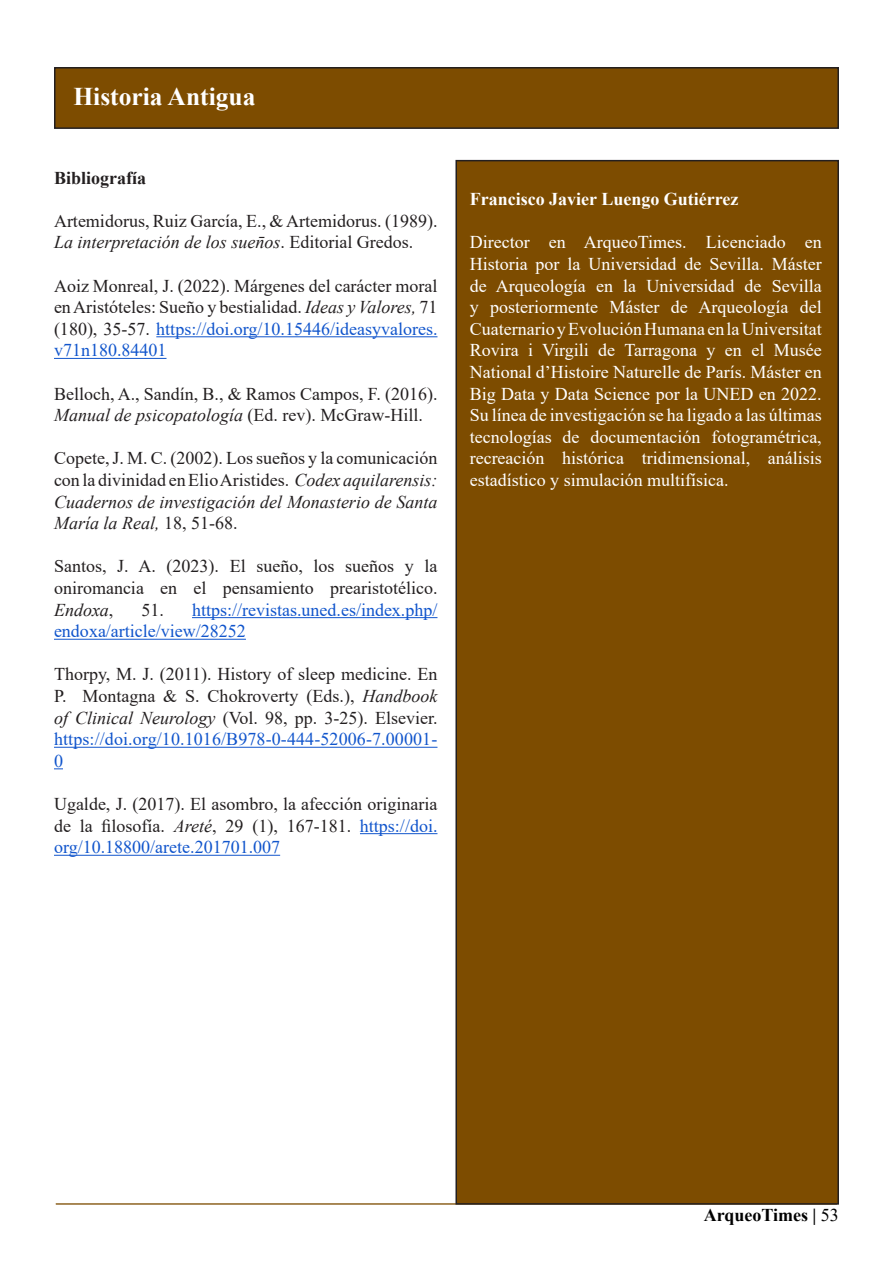
<style>
.page{position:relative;width:893px;height:1263px;background:#fff}
.page>*{position:absolute;margin:0;border:0;box-sizing:border-box;transform-origin:0 0}
.t1{font:700 25.5px "Times New Roman";color:#fff}
.t2{font:18px/21.6px "Times New Roman";color:#231f20;text-align:justify}
.t3{font:18px/21.6px "Times New Roman";color:#fff;text-align:justify}
.t4{font:18px/21.6px "Times New Roman";color:#15c}
.t5{font:700 18px "Times New Roman";color:#fff}
.t6{font:700 18px "Times New Roman";color:#000}
.t7{font:700 18px "Times New Roman";color:#231f20}
.s1{font-style:italic}
.s2{color:#15c}
.s3{color:#231f20}
.s4{font-weight:400}
</style>
<div class="page">
<svg style="left:55px;top:1203px;width:784px;height:2px"></svg>
<div style="left:456px;top:161px;width:382px;height:1043px;background:#7d4c00"></div>
<div style="left:455px;top:160px;width:384px;height:1044px;border:2px solid #231f20"></div>
<div style="left:55px;top:68px;width:783px;height:60px;background:#7d4c00"></div>
<div style="left:54px;top:67px;width:785px;height:62px;border:2px solid #231f20"></div>
<hr style="left:156px;top:336px;width:281px;height:1px;background:#15c">
<hr style="left:54px;top:358px;width:112px;height:1px;background:#15c">
<hr style="left:192px;top:617px;width:245px;height:1px;background:#15c">
<hr style="left:54px;top:639px;width:192px;height:1px;background:#15c">
<hr style="left:54px;top:747px;width:383px;height:1px;background:#15c">
<hr style="left:360px;top:833px;width:77px;height:1px;background:#15c">
<hr style="left:54px;top:855px;width:226px;height:1px;background:#15c">
<p class="t1" style="left:73px;top:78px;width:184px">Historia Antigua</p>
<p class="t7" style="left:54px;top:165px;width:94px">Bibliografía</p>
<p class="t2" style="left:54px;top:209px;width:385px">Artemidorus, Ruiz García, E., &amp; Artemidorus. (1989).<br><span class="s1">La interpretación de los suen̄os</span>. Editorial Gredos.</p>
<p class="t2" style="left:54px;top:274px;width:385px">Aoiz Monreal, J. (2022). Márgenes del carácter moral en Aristóteles: Sueño y bestialidad. <span class="s1">Ideas y Valores,</span> 71 (180), 35-57. <span class="s2">https://doi.org/10.15446/ideasyvalores. v71n180.84401</span></p>
<p class="t2" style="left:54px;top:382px;width:385px">Belloch, A., Sandín, B., &amp; Ramos Campos, F. (2016).<br><span class="s1">Manual de psicopatología</span> (Ed. rev). McGraw-Hill.</p>
<p class="t2" style="left:54px;top:447px;width:385px">Copete, J. M. C. (2002). Los sueños y la comunicación con la divinidad en Elio Aristides. <span class="s1">Codex aquilarensis:<br>Cuadernos de investigación del Monasterio de Santa María la Real,</span> 18, 51-68.</p>
<p class="t2" style="left:54px;top:555px;width:385px">Santos, J. A. (2023). El sueño, los sueños y la oniromancia en el pensamiento prearistotélico.<br><span class="s1">Endoxa</span>,</p>
<p class="t4" style="left:54px;top:598px;width:385px;text-indent:87px"><span class="s3">51.</span> https://revistas.uned.es/index.php/ endoxa/article/view/28252</p>
<p class="t2" style="left:54px;top:663px;width:385px">Thorpy, M. J. (2011). History of sleep medicine. En P. Montagna &amp; S. Chokroverty (Eds.), <span class="s1">Handbook of Clinical Neurology</span> (Vol. 98, pp. 3-25). Elsevier. <span class="s2">https://doi.org/10.1016/B978-0-444-52006-7.00001- 0</span></p>
<p class="t2" style="left:54px;top:793px;width:385px">Ugalde, J. (2017). El asombro, la afección originaria de la filosofía. <span class="s1">Areté</span>, 29 (1), 167-181. <span class="s2">https://doi. org/10.18800/arete.201701.007</span></p>
<p class="t5" style="left:470px;top:186px;width:270px">Francisco Javier Luengo Gutiérrez</p>
<p class="t3" style="left:470px;top:231px;width:354px">Director en ArqueoTimes. Licenciado en Historia por la Universidad de Sevilla. Máster de Arqueología en la Universidad de Sevilla y posteriormente Máster de Arqueología del Cuaternario y Evolución Humana en la Universitat Rovira i Virgili de Tarragona y en el Musée National d’Histoire Naturelle de París. Máster en Big Data y Data Science por la UNED en 2022.<br>Su línea de investigación se ha ligado a las últimas tecnologías de documentación fotogramétrica, recreación histórica tridimensional, análisis estadístico y simulación multifísica.</p>
<p class="t6" style="left:704px;top:1202px;width:137px">ArqueoTimes | <span class="s4">53</span></p>
</div>
